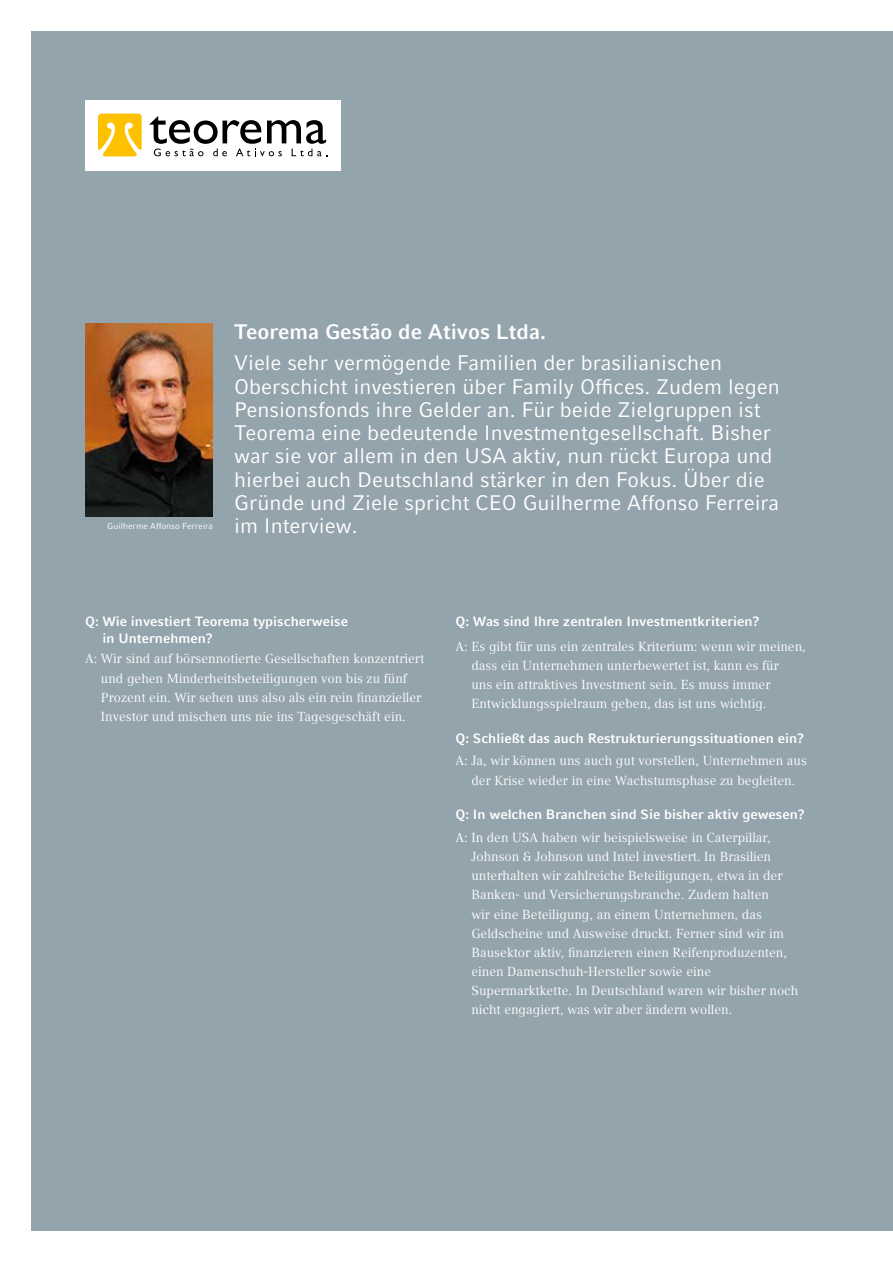
<style>
.page{position:relative;width:893px;height:1263px;background:#fff}
.page>*{position:absolute;margin:0;border:0;box-sizing:border-box;transform-origin:0 0}
.t1{font:21px/23.2px "Commerzbank Compatil Fact";color:#fff}
.t2{font:700 21px "Commerzbank Compatil Fact";color:#fff}
.t3{font:700 13.5px/16.5px "Commerzbank Compatil Fact";color:#fff}
.t4{font:13.05px/19.2px "Commerzbank Compatil Text";color:#fff}
.t5{font:8.7px "Commerzbank Compatil Fact";color:#fff}
</style>
<div class="page">
<div style="left:32px;top:32px;width:861px;height:1199px;background:#94a4ad"></div>
<div style="left:85px;top:100px;width:255px;height:70px;background:#fff"></div>
<svg style="left:150px;top:116px;width:177px;height:40px"></svg>
<svg style="left:98px;top:114px;width:44px;height:42px;background:#fdcc2f"></svg>
<img style="left:85px;top:323px;width:128px;height:194px">
<p class="t5" style="left:107px;top:521px;width:107px">Guilherme Affonso Ferreira</p>
<h1 class="t2" style="left:234px;top:319px;width:313px">Teorema Gestão de Ativos Ltda.</h1>
<p class="t1" style="left:234px;top:352px;width:547px">Viele sehr vermögende Familien der brasilianischen Oberschicht investieren über Family Offices. Zudem legen Pensionsfonds ihre Gelder an. Für beide Zielgruppen ist Teorema eine bedeutende Investmentgesellschaft. Bisher war sie vor allem in den USA aktiv, nun rückt Europa und hierbei auch Deutschland stärker in den Fokus. Über die Gründe und Ziele spricht CEO Guilherme Affonso Ferreira im Interview.</p>
<p class="t3" style="left:103px;top:613px;width:247px;text-indent:-17px">Q: Wie investiert Teorema typischerweise in Unternehmen?</p>
<p class="t4" style="left:101px;top:649px;width:325px;text-indent:-16px">A: Wir sind auf börsennotierte Gesellschaften konzentriert und gehen Minderheitsbeteiligungen von bis zu fünf Prozent ein. Wir sehen uns also als ein rein finanzieller Investor und mischen uns nie ins Tagesgeschäft ein.</p>
<p class="t3" style="left:455px;top:613px;width:306px">Q: Was sind Ihre zentralen Investmentkriterien?</p>
<p class="t4" style="left:471px;top:637px;width:336px;text-indent:-16px">A: Es gibt für uns ein zentrales Kriterium: wenn wir meinen, dass ein Unternehmen unterbewertet ist, kann es für<br>uns ein attraktives Investment sein. Es muss immer Entwicklungsspielraum geben, das ist uns wichtig.</p>
<p class="t3" style="left:455px;top:730px;width:350px">Q: Schließt das auch Restrukturierungssituationen ein?</p>
<p class="t4" style="left:455px;top:751px;width:353px;text-align:center">A: Ja, wir können uns auch gut vorstellen, Unternehmen aus der Krise wieder in eine Wachstumsphase zu begleiten.</p>
<p class="t3" style="left:455px;top:806px;width:351px">Q: In welchen Branchen sind Sie bisher aktiv gewesen?</p>
<p class="t4" style="left:471px;top:828px;width:328px;text-indent:-16px">A: In den USA haben wir beispielsweise in Caterpillar, Johnson &amp; Johnson und Intel investiert. In Brasilien unterhalten wir zahlreiche Beteiligungen, etwa in der Banken- und Versicherungsbranche. Zudem halten<br>wir eine Beteiligung, an einem Unternehmen, das Geldscheine und Ausweise druckt. Ferner sind wir im Bausektor aktiv, finanzieren einen Reifenproduzenten, einen Damenschuh-Hersteller sowie eine Supermarktkette. In Deutschland waren wir bisher noch nicht engagiert, was wir aber ändern wollen.</p>
</div>
